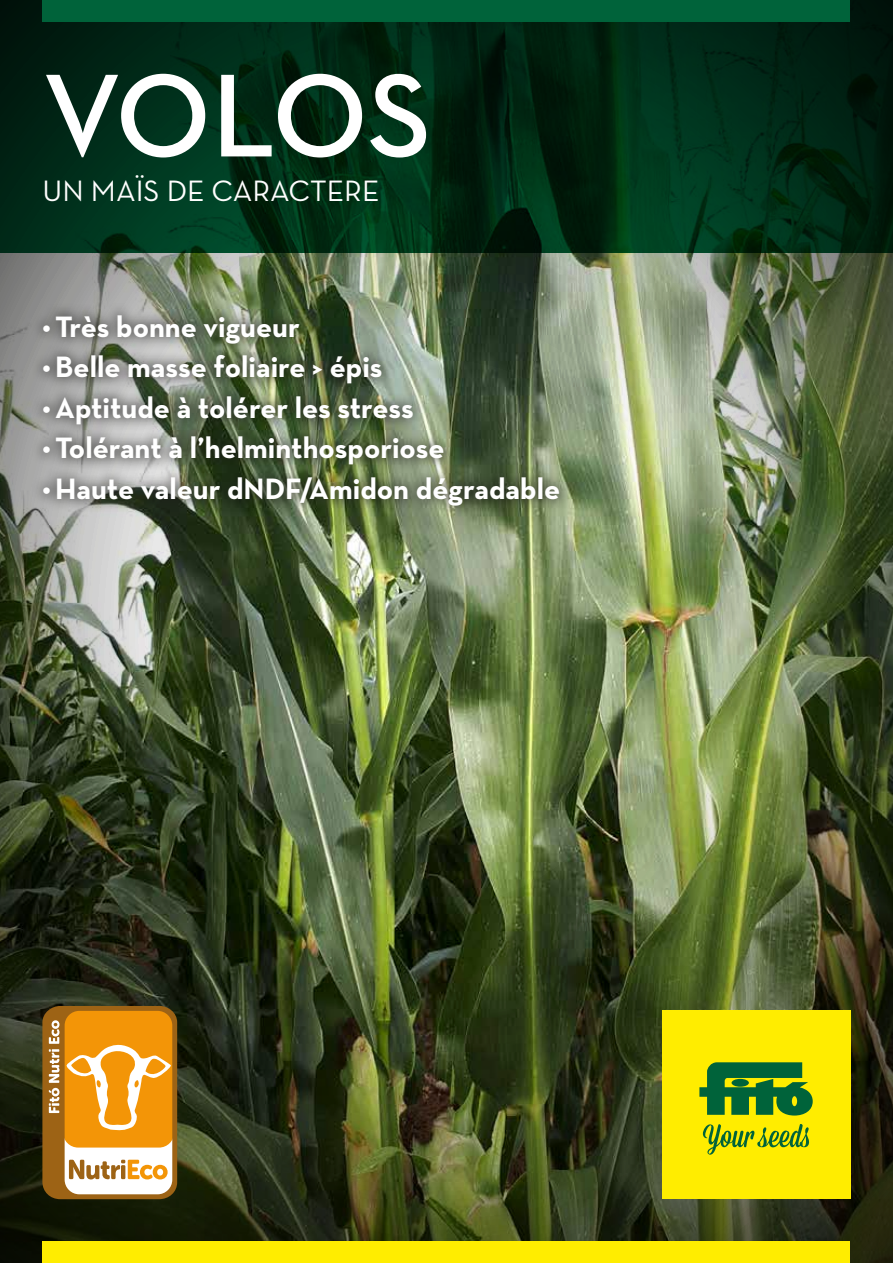
<style>
.page{position:relative;width:893px;height:1263px;background:#fff}
.page>*{position:absolute;margin:0;border:0;box-sizing:border-box;transform-origin:0 0}
.t1{font:600 120px "Neutra Text";letter-spacing:-.025em;color:#fff}
.t2{font:700 30px "Neutra Text";color:#fff}
.t3{font:30px "Neutra Text";color:#fff}
</style>
<div class="page">
<img style="left:0;top:253px;width:893px;height:1010px">
<svg style="left:0;top:0;width:893px;height:253px;background:#002a15"></svg>
<div style="left:43px;top:0;width:807px;height:21px;background:#00633a"></div>
<div style="left:43px;top:1242px;width:807px;height:21px;background:#ffed00"></div>
<div style="left:662px;top:1010px;width:188px;height:189px;background:#ffed00"></div>
<svg style="left:699px;top:1062px;width:114px;height:53px"></svg>
<div style="left:732px;top:1079px;width:17px;height:8px;background:#00633a;border-radius:50%"></div>
<svg style="left:703px;top:1124px;width:106px;height:31px"></svg>
<div style="left:30px;top:301px;width:542px;height:218px;background:#1d1d1b;opacity:.5"></div>
<svg style="left:42px;top:1006px;width:135px;height:193px"></svg>
<h1 class="t1" style="left:43px;top:42px;width:391px">VOLOS</h1>
<p class="t3" style="left:43px;top:173px;width:338px">UN MAÏS DE CARACTERE</p>
<p class="t2" style="left:43px;top:308px;width:259px">•Très bonne vigueur</p>
<p class="t2" style="left:43px;top:348px;width:341px">•Belle masse foliaire &gt; épis</p>
<p class="t2" style="left:43px;top:389px;width:373px">•Aptitude à tolérer les stress</p>
<p class="t2" style="left:43px;top:429px;width:404px">•Tolérant à l’helminthosporiose</p>
<p class="t2" style="left:43px;top:470px;width:519px">• Haute valeur dNDF/Amidon dégradable</p>
</div>
